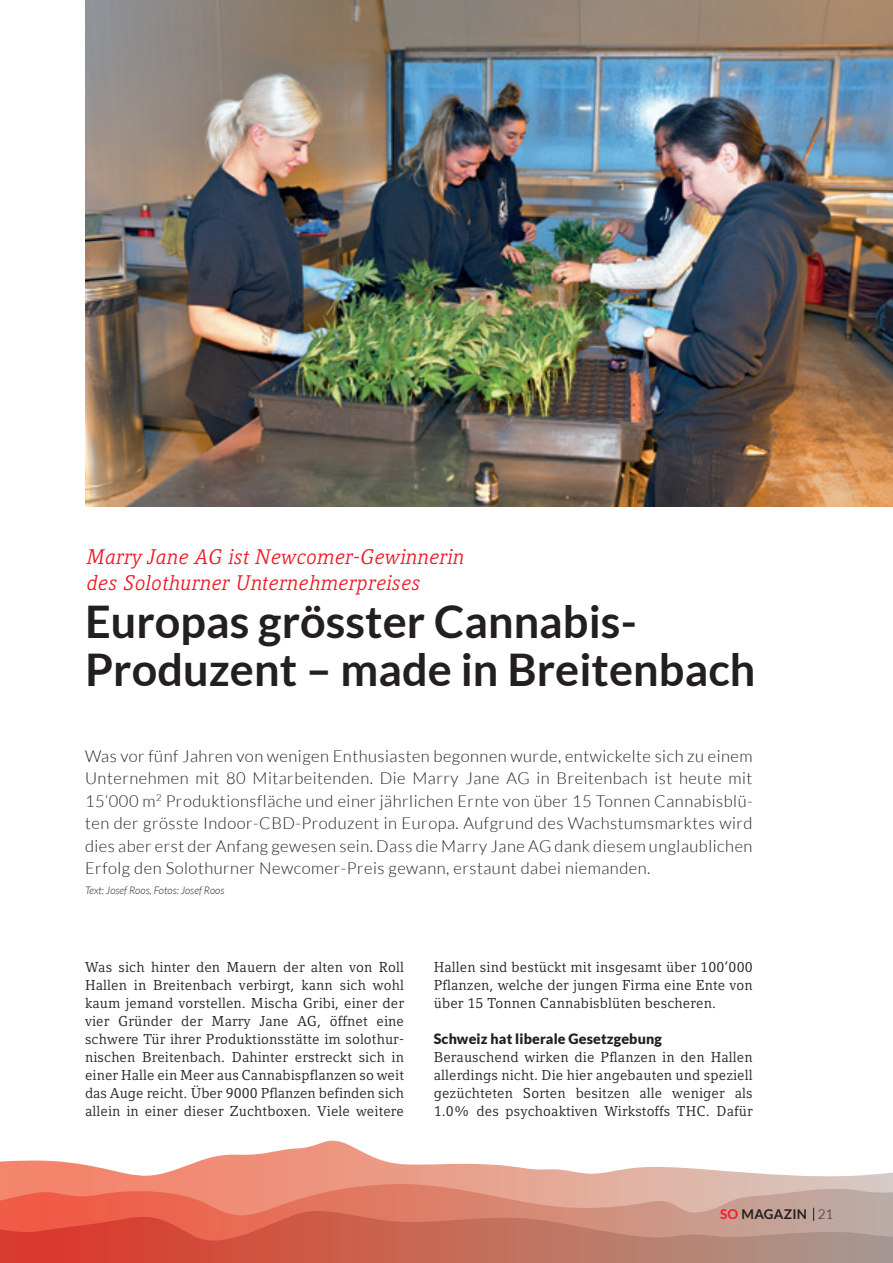
<style>
.page{position:relative;width:893px;height:1263px;background:#fff}
.page>*{position:absolute;margin:0;border:0;box-sizing:border-box;transform-origin:0 0}
.t1{font:700 45px/48px "Lato";color:#231f20}
.t2{font:italic 21px/25.5px "Compatil Letter LT Pro";color:#ee1b29}
.t3{font:300 16.5px/22.5px "Lato";letter-spacing:.03em;color:#231f20;text-align:justify}
.t4{font:14.25px/18px "Compatil Letter LT Pro";letter-spacing:.01em;color:#231f20;text-align:justify}
.t5{font:900 14.25px "Lato";letter-spacing:.01em;color:#231f20}
.t6{font:700 13.5px "Lato";letter-spacing:.02em;color:#231f20}
.t7{font:italic 300 10.5px "Lato";color:#231f20}
.s1{color:#ee1b29}
.s2{font-weight:300}
</style>
<div class="page">
<svg style="left:0;top:1141px;width:893px;height:43px"></svg>
<svg style="left:0;top:1184px;width:893px;height:27px;background:#e0907e"></svg>
<svg style="left:0;top:1211px;width:893px;height:52px;background:#ca705f"></svg>
<svg style="left:813px;top:1208px;width:1px;height:13px"></svg>
<img style="left:85px;top:0;width:808px;height:506px">
<h2 class="t2" style="left:87px;top:544px;width:380px">Marry Jane AG ist Newcomer-Gewinnerin des Solothurner Unternehmerpreises</h2>
<h1 class="t1" style="left:85px;top:597px;width:672px">Europas grösster Cannabis-<br>Produzent – made in Breitenbach</h1>
<p class="t3" style="left:85px;top:745px;width:669px">Was vor fünf Jahren von wenigen Enthusiasten begonnen wurde, entwickelte sich zu einem Unternehmen mit 80 Mitarbeitenden. Die Marry Jane AG in Breitenbach ist heute mit 15‘000 m<sup>2</sup> Produktionsfläche und einer jährlichen Ernte von über 15 Tonnen Cannabisblü&shy;ten der grösste Indoor-CBD-Produzent in Europa. Aufgrund des Wachstumsmarktes wird dies aber erst der Anfang gewesen sein. Dass die Marry Jane AG dank diesem unglaublichen Erfolg den Solothurner Newcomer-Preis gewann, erstaunt dabei niemanden.</p>
<p class="t7" style="left:85px;top:884px;width:141px">Text: Josef Roos, Fotos: Josef Roos</p>
<p class="t4" style="left:85px;top:958px;width:320px">Was sich hinter den Mauern der alten von Roll Hallen in Breitenbach verbirgt, kann sich wohl kaum jemand vorstellen. Mischa Gribi, einer der vier Gründer der Marry Jane AG, öffnet eine schwere Tür ihrer Produktionsstätte im solothur&shy;nischen Breitenbach. Dahinter erstreckt sich in einer Halle ein Meer aus Cannabispflanzen so weit das Auge reicht. Über 9000 Pflanzen befinden sich allein in einer dieser Zuchtboxen. Viele weitere</p>
<p class="t4" style="left:434px;top:958px;width:320px">Hallen sind bestückt mit insgesamt über 100‘000<br>Pflanzen, welche der jungen Firma eine Ente von über 15 Tonnen Cannabisblüten bescheren.</p>
<p class="t5" style="left:434px;top:1030px;width:230px">Schweiz hat liberale Gesetzgebung</p>
<p class="t4" style="left:434px;top:1048px;width:320px">Berauschend wirken die Pflanzen in den Hallen allerdings nicht. Die hier angebauten und speziell gezüchteten Sorten besitzen alle weniger als 1.0% des psychoaktiven Wirkstoffs THC. Dafür</p>
<p class="t6" style="left:720px;top:1206px;width:115px"><span class="s1">SO</span> MAGAZIN <span class="s2">21</span></p>
</div>
